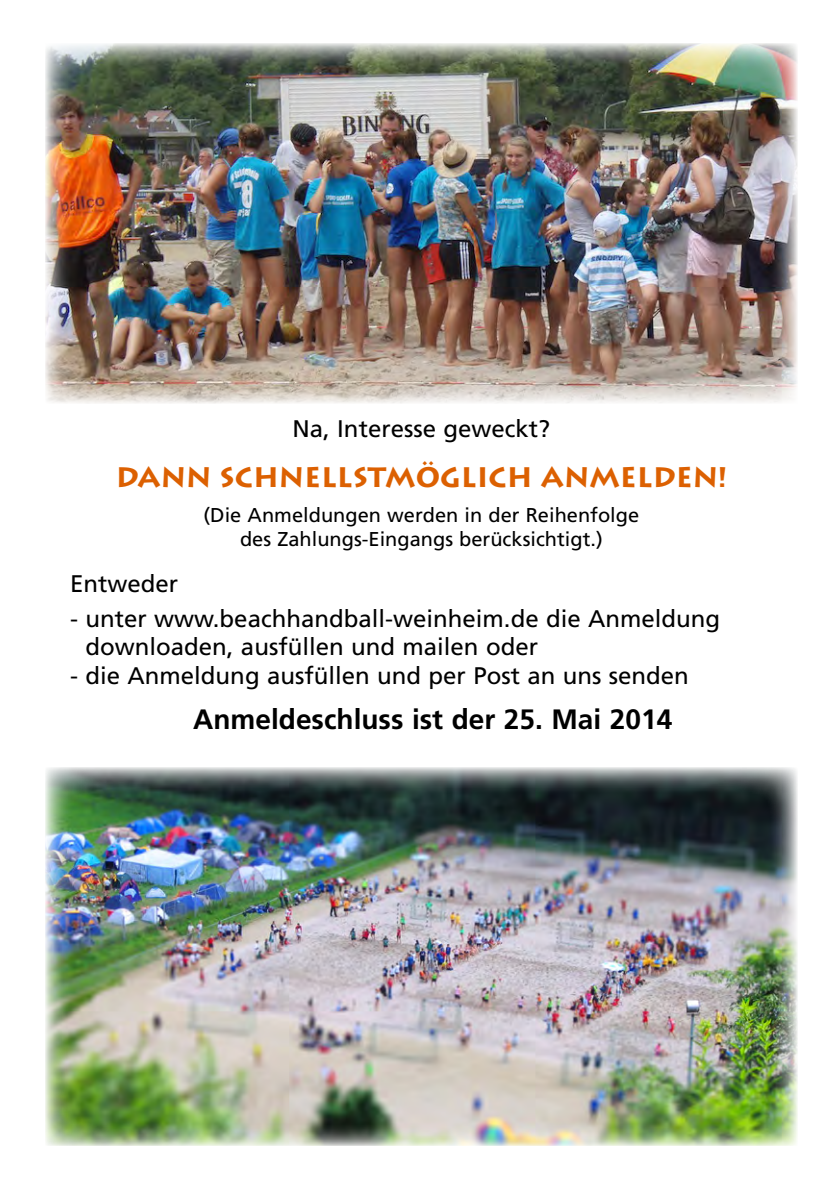
<style>
.page{position:relative;width:840px;height:1191px;background:#fff}
.page>*{position:absolute;margin:0;border:0;box-sizing:border-box;transform-origin:0 0}
.t1{font:700 28px "Frutiger";color:#000}
.t2{font:700 28px "Lithos";color:#dc6001}
.t3{font:24px/28.8px "Frutiger";color:#000}
.t4{font:20px/24px "Frutiger";color:#000;text-align:center}
</style>
<div class="page">
<img style="left:45px;top:44px;width:752px;height:360px">
<img style="left:45px;top:768px;width:752px;height:377px">
<p class="t3" style="left:292px;top:414px;width:259px">Na, Interesse geweckt?</p>
<p class="t2" style="left:116px;top:460px;width:612px">DANN SCHNELLSTMÖGLICH ANMELDEN!</p>
<p class="t4" style="left:203px;top:503px;width:437px">(Die Anmeldungen werden in der Reihenfolge des Zahlungs-Eingangs berücksichtigt.)</p>
<p class="t3" style="left:70px;top:569px;width:110px">Entweder</p>
<p class="t3" style="left:85px;top:603px;width:636px;text-indent:-15px">- unter www.beachhandball-weinheim.de die Anmeldung downloaden, ausfüllen und mailen oder</p>
<p class="t3" style="left:70px;top:661px;width:620px">- die Anmeldung ausfüllen und per Post an uns senden</p>
<p class="t1" style="left:193px;top:703px;width:480px">Anmeldeschluss ist der 25. Mai 2014</p>
</div>
